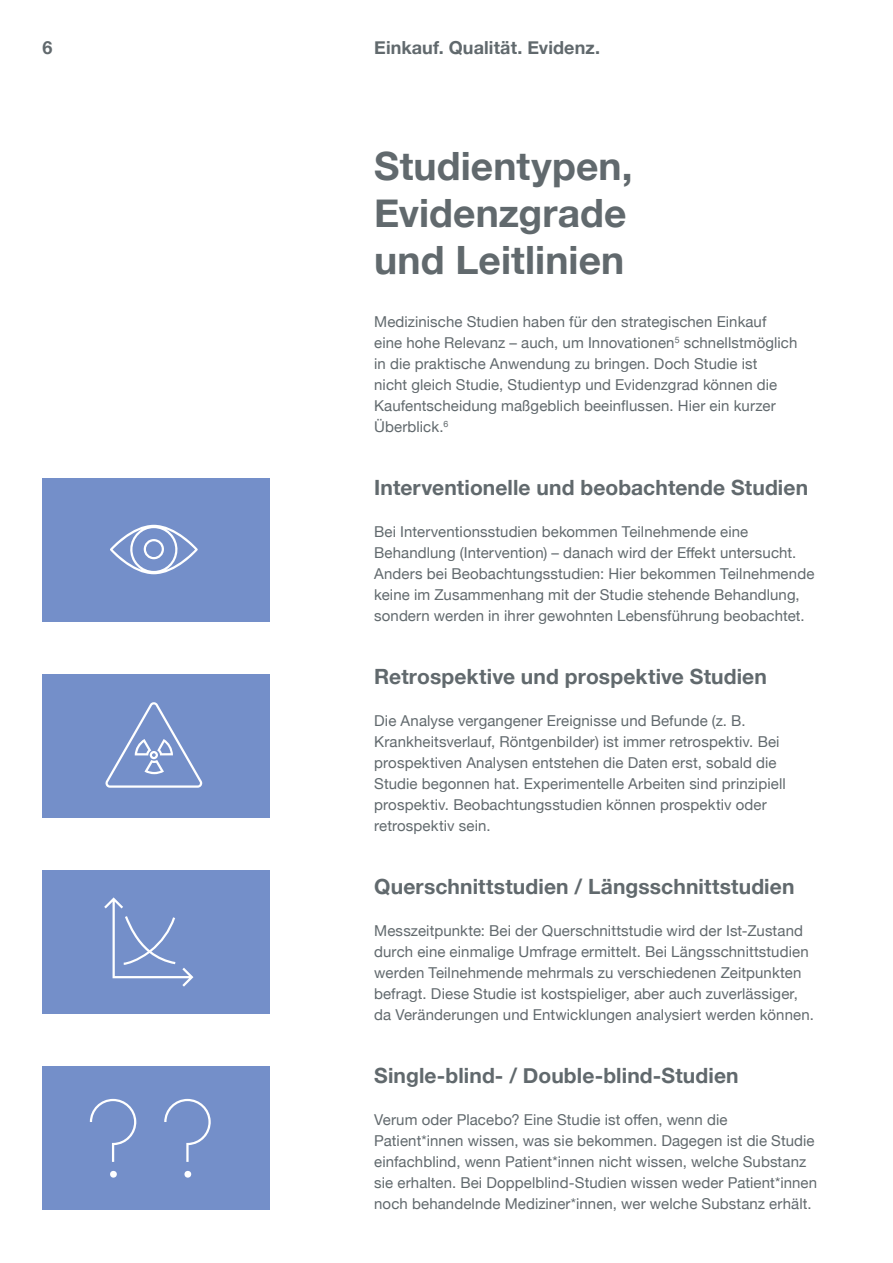
<style>
.page{position:relative;width:893px;height:1263px;background:#fff}
.page>*{position:absolute;margin:0;border:0;box-sizing:border-box;transform-origin:0 0}
.Abschnittstitel_Seite___schwarz{font:700 39px/46.8px "Helvetica Neue";letter-spacing:.005em;color:#61696d}
.Abschnittstitel_Seite___schwarz-2{font:700 21px "Helvetica Neue";letter-spacing:.005em;color:#61696d}
.t1{font:700 18px "Helvetica Neue";letter-spacing:.005em;color:#61696d}
.Abschnittstitel_Seite___schwarz-3{font:15px/21px "Helvetica Neue";letter-spacing:.005em;color:#61696d}
</style>
<div class="page">
<div style="left:43px;top:478px;width:227px;height:143px;background:#748fc9"></div>
<div style="left:43px;top:674px;width:227px;height:143px;background:#748fc9"></div>
<div style="left:43px;top:870px;width:227px;height:143px;background:#748fc9"></div>
<div style="left:43px;top:1067px;width:227px;height:143px;background:#748fc9"></div>
<svg style="left:110px;top:525px;width:88px;height:49px"></svg>
<svg style="left:105px;top:702px;width:97px;height:86px"></svg>
<svg style="left:104px;top:897px;width:89px;height:90px"></svg>
<svg style="left:90px;top:1099px;width:47px;height:63px"></svg>
<svg style="left:110px;top:1171px;width:7px;height:7px"></svg>
<svg style="left:164px;top:1099px;width:47px;height:63px"></svg>
<svg style="left:184px;top:1171px;width:7px;height:7px"></svg>
<p class="t1" style="left:43px;top:33px;width:12px">6</p>
<p class="t1" style="left:374px;top:33px;width:227px">Einkauf. Qualität. Evidenz.</p>
<p class="Abschnittstitel_Seite___schwarz" style="left:374px;top:144px;width:260px">Studientypen,<br>Evidenzgrade und Leitlinien</p>
<p class="Abschnittstitel_Seite___schwarz-3" style="left:374px;top:312px;width:425px">Medizinische Studien haben für den strategischen Einkauf eine hohe Relevanz – auch, um Innovationen<sup>5</sup> schnellstmöglich in die praktische Anwendung zu bringen. Doch Studie ist<br>nicht gleich Studie, Studientyp und Evidenzgrad können die Kaufentscheidung maßgeblich beeinflussen. Hier ein kurzer Überblick.<sup>6</sup></p>
<p class="Abschnittstitel_Seite___schwarz-2" style="left:374px;top:471px;width:435px">Interventionelle und beobachtende Studien</p>
<p class="Abschnittstitel_Seite___schwarz-3" style="left:374px;top:522px;width:442px">Bei Interventionsstudien bekommen Teilnehmende eine Behandlung (Intervention) – danach wird der Effekt untersucht.<br>Anders bei Beobachtungsstudien: Hier bekommen Teilnehmende keine im Zusammenhang mit der Studie stehende Behandlung, sondern werden in ihrer gewohnten Lebensführung beobachtet.</p>
<p class="Abschnittstitel_Seite___schwarz-2" style="left:374px;top:660px;width:394px">Retrospektive und prospektive Studien</p>
<p class="Abschnittstitel_Seite___schwarz-3" style="left:374px;top:711px;width:413px">Die Analyse vergangener Ereignisse und Befunde (z. B.<br>Krankheitsverlauf, Röntgenbilder) ist immer retrospektiv. Bei prospektiven Analysen entstehen die Daten erst, sobald die Studie begonnen hat. Experimentelle Arbeiten sind prinzipiell prospektiv. Beobachtungsstudien können prospektiv oder retrospektiv sein.</p>
<p class="Abschnittstitel_Seite___schwarz-2" style="left:374px;top:870px;width:422px">Querschnittstudien / Längsschnittstudien</p>
<p class="Abschnittstitel_Seite___schwarz-3" style="left:374px;top:921px;width:441px">Messzeitpunkte: Bei der Querschnittstudie wird der Ist-Zustand durch eine einmalige Umfrage ermittelt. Bei Längsschnittstudien werden Teilnehmende mehrmals zu verschiedenen Zeitpunkten befragt. Diese Studie ist kostspieliger, aber auch zuverlässiger, da Veränderungen und Entwicklungen analysiert werden können.</p>
<p class="Abschnittstitel_Seite___schwarz-2" style="left:374px;top:1059px;width:366px">Single-blind- / Double-blind-Studien</p>
<p class="Abschnittstitel_Seite___schwarz-3" style="left:374px;top:1110px;width:444px">Verum oder Placebo? Eine Studie ist offen, wenn die Patient*innen wissen, was sie bekommen. Dagegen ist die Studie einfachblind, wenn Patient*innen nicht wissen, welche Substanz sie erhalten. Bei Doppelblind-Studien wissen weder Patient*innen noch behandelnde Mediziner*innen, wer welche Substanz erhält.</p>
</div>
